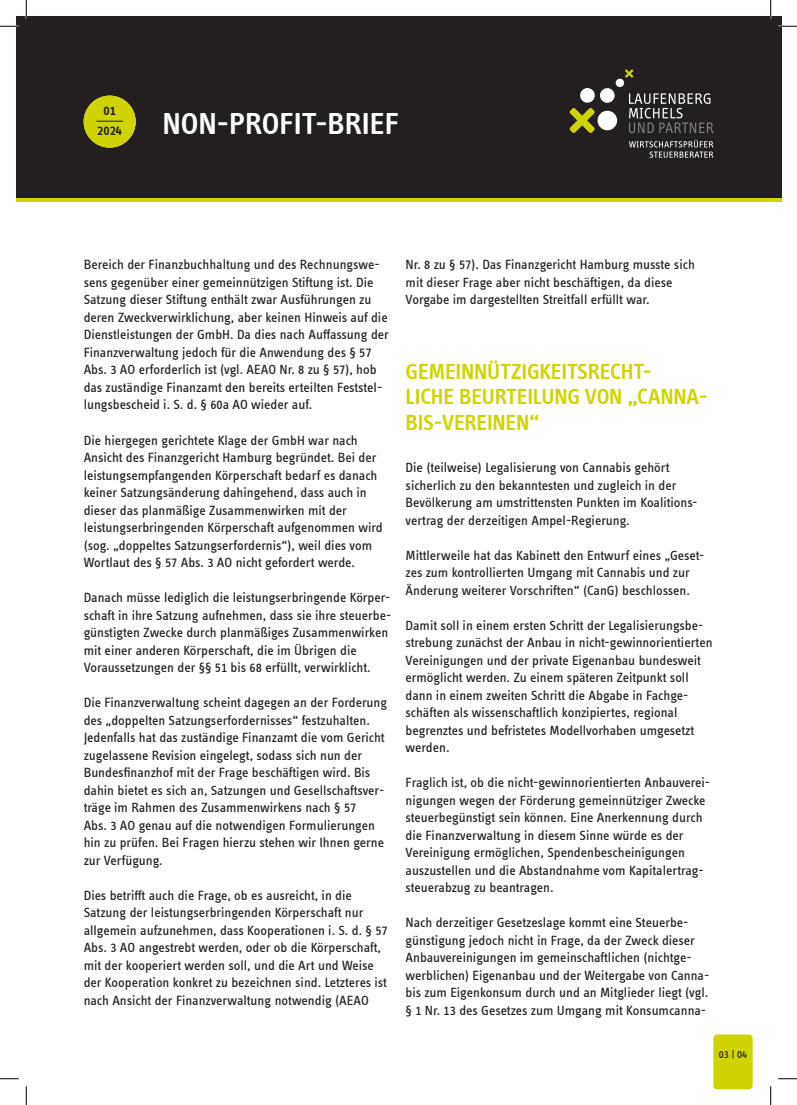
<style>
.page{position:relative;width:797px;height:1105px;background:#fff}
.page>*{position:absolute;margin:0;border:0;box-sizing:border-box;transform-origin:0 0}
.t1{font:600 31.25px "Info Text Offc";color:#fff}
.t2{font:600 22.5px/25px "Info Text Offc";letter-spacing:-.01em;color:#cfd400}
.t3{font:13.75px/17.5px "Info Text Offc";color:#231f20}
.t4{font:600 13.75px "Info Text Offc";color:#231f20}
.t5{font:11.25px "Info Text Offc";color:#231f20}
</style>
<div class="page">
<div style="left:16px;top:16px;width:765px;height:182px;background:#231f20"></div>
<svg style="left:629px;top:140px;width:84px;height:18px"></svg>
<svg style="left:629px;top:93px;width:84px;height:40px"></svg>
<div style="left:580px;top:88px;width:14px;height:15px;background:#fff;border-radius:50%"></div>
<div style="left:600px;top:88px;width:14px;height:15px;background:#fff;border-radius:50%"></div>
<div style="left:615px;top:79px;width:9px;height:8px;background:#fff;border-radius:50%"></div>
<svg style="left:569px;top:108px;width:26px;height:25px"></svg>
<svg style="left:625px;top:69px;width:8px;height:9px"></svg>
<div style="left:597px;top:111px;width:20px;height:19px;background:#fff;border-radius:50%"></div>
<hr style="left:16px;top:198px;width:765px;height:4px;background:#cfd400">
<div style="left:717px;top:1038px;width:32px;height:47px;background:#cfd400"></div>
<div style="left:713px;top:1034px;width:39px;height:55px;border:8px solid #cfd400"></div>
<div style="left:84px;top:96px;width:52px;height:52px;background:#cfd400;border-radius:50%"></div>
<svg style="left:97px;top:121px;width:26px;height:1px"></svg>
<svg style="left:0;top:25px;width:19px;height:2px"></svg>
<svg style="left:778px;top:25px;width:19px;height:2px"></svg>
<svg style="left:0;top:1078px;width:19px;height:1px"></svg>
<svg style="left:778px;top:1078px;width:19px;height:1px"></svg>
<svg style="left:25px;top:0;width:2px;height:19px"></svg>
<svg style="left:25px;top:1086px;width:2px;height:19px"></svg>
<svg style="left:770px;top:0;width:1px;height:19px"></svg>
<svg style="left:770px;top:1086px;width:1px;height:19px"></svg>
<p class="t4" style="left:103px;top:102px;width:14px">01</p>
<p class="t4" style="left:97px;top:123px;width:26px">2024</p>
<p class="t4" style="left:110px;top:123px;width:14px">17</p>
<p class="t1" style="left:162px;top:106px;width:238px">NON-PROFIT-BRIEF</p>
<p class="t3" style="left:84px;top:256px;width:307px">Bereich der Finanzbuchhaltung und des Rechnungswe&shy;sens gegenüber einer gemeinnützigen Stiftung ist. Die Satzung dieser Stiftung enthält zwar Ausführungen zu deren Zweckverwirklichung, aber keinen Hinweis auf die Dienstleistungen der GmbH. Da dies nach Auffassung der Finanzverwaltung jedoch für die Anwendung des § 57<br>Abs. 3 AO erforderlich ist (vgl. AEAO Nr. 8 zu § 57), hob das zuständige Finanzamt den bereits erteilten Feststel&shy;lungsbescheid i. S. d. § 60a AO wieder auf.</p>
<p class="t3" style="left:84px;top:431px;width:300px">Die hiergegen gerichtete Klage der GmbH war nach Ansicht des Finanzgericht Hamburg begründet. Bei der leistungsempfangenden Körperschaft bedarf es danach keiner Satzungsänderung dahingehend, dass auch in dieser das planmäßige Zusammenwirken mit der leistungserbringenden Körperschaft aufgenommen wird (sog. „doppeltes Satzungserfordernis“), weil dies vom Wortlaut des § 57 Abs. 3 AO nicht gefordert werde.</p>
<p class="t3" style="left:84px;top:589px;width:309px">Danach müsse lediglich die leistungserbringende Körper&shy;schaft in ihre Satzung aufnehmen, dass sie ihre steuerbe&shy;günstigten Zwecke durch planmäßiges Zusammenwirken mit einer anderen Körperschaft, die im Übrigen die Voraussetzungen der §§ 51 bis 68 erfüllt, verwirklicht.</p>
<p class="t3" style="left:84px;top:694px;width:305px">Die Finanzverwaltung scheint dagegen an der Forderung des „doppelten Satzungserfordernisses“ festzuhalten.<br>Jedenfalls hat das zuständige Finanzamt die vom Gericht zugelassene Revision eingelegt, sodass sich nun der Bundesfinanzhof mit der Frage beschäftigen wird. Bis dahin bietet es sich an, Satzungen und Gesellschaftsver&shy;träge im Rahmen des Zusammenwirkens nach § 57</p>
<p class="t3" style="left:84px;top:816px;width:302px">Abs. 3 AO genau auf die notwendigen Formulierungen hin zu prüfen. Bei Fragen hierzu stehen wir Ihnen gerne zur Verfügung.</p>
<p class="t3" style="left:84px;top:886px;width:305px">Dies betrifft auch die Frage, ob es ausreicht, in die Satzung der leistungserbringenden Körperschaft nur allgemein aufzunehmen, dass Kooperationen i. S. d. § 57<br>Abs. 3 AO angestrebt werden, oder ob die Körperschaft, mit der kooperiert werden soll, und die Art und Weise der Kooperation konkret zu bezeichnen sind. Letzteres ist nach Ansicht der Finanzverwaltung notwendig (AEAO</p>
<p class="t3" style="left:405px;top:256px;width:291px">Nr. 8 zu § 57). Das Finanzgericht Hamburg musste sich mit dieser Frage aber nicht beschäftigen, da diese<br>Vorgabe im dargestellten Streitfall erfüllt war.</p>
<p class="t2" style="left:405px;top:359px;width:247px">GEMEINNÜTZIGKEITSRECHT-</p>
<p class="t2" style="left:405px;top:384px;width:303px">LICHE BEURTEILUNG VON „CANNA-<br>BIS-VEREINEN“</p>
<p class="t3" style="left:405px;top:459px;width:293px">Die (teilweise) Legalisierung von Cannabis gehört sicherlich zu den bekanntesten und zugleich in der Bevölkerung am umstrittensten Punkten im Koalitions&shy;vertrag der derzeitigen Ampel-Regierung.</p>
<p class="t3" style="left:405px;top:546px;width:300px">Mittlerweile hat das Kabinett den Entwurf eines „Geset&shy;zes zum kontrollierten Umgang mit Cannabis und zur<br>Änderung weiterer Vorschriften“ (CanG) beschlossen.</p>
<p class="t3" style="left:405px;top:616px;width:308px">Damit soll in einem ersten Schritt der Legalisierungsbe&shy;strebung zunächst der Anbau in nicht-gewinnorientierten Vereinigungen und der private Eigenanbau bundesweit ermöglicht werden. Zu einem späteren Zeitpunkt soll dann in einem zweiten Schritt die Abgabe in Fachge&shy;schäften als wissenschaftlich konzipiertes, regional begrenztes und befristetes Modellvorhaben umgesetzt werden.</p>
<p class="t3" style="left:405px;top:774px;width:306px">Fraglich ist, ob die nicht-gewinnorientierten Anbauverei&shy;nigungen wegen der Förderung gemeinnütziger Zwecke steuerbegünstigt sein können. Eine Anerkennung durch die Finanzverwaltung in diesem Sinne würde es der Vereinigung ermöglichen, Spendenbescheinigungen auszustellen und die Abstandnahme vom Kapitalertrag&shy;steuerabzug zu beantragen.</p>
<p class="t3" style="left:405px;top:914px;width:305px">Nach derzeitiger Gesetzeslage kommt eine Steuerbe&shy;günstigung jedoch nicht in Frage, da der Zweck dieser Anbauvereinigungen im gemeinschaftlichen (nichtge&shy;werblichen) Eigenanbau und der Weitergabe von Canna&shy;bis zum Eigenkonsum durch und an Mitglieder liegt (vgl. § 1 Nr. 13 des Gesetzes zum Umgang mit Konsumcanna-</p>
<p class="t5" style="left:718px;top:1048px;width:30px">03 | 04</p>
</div>
